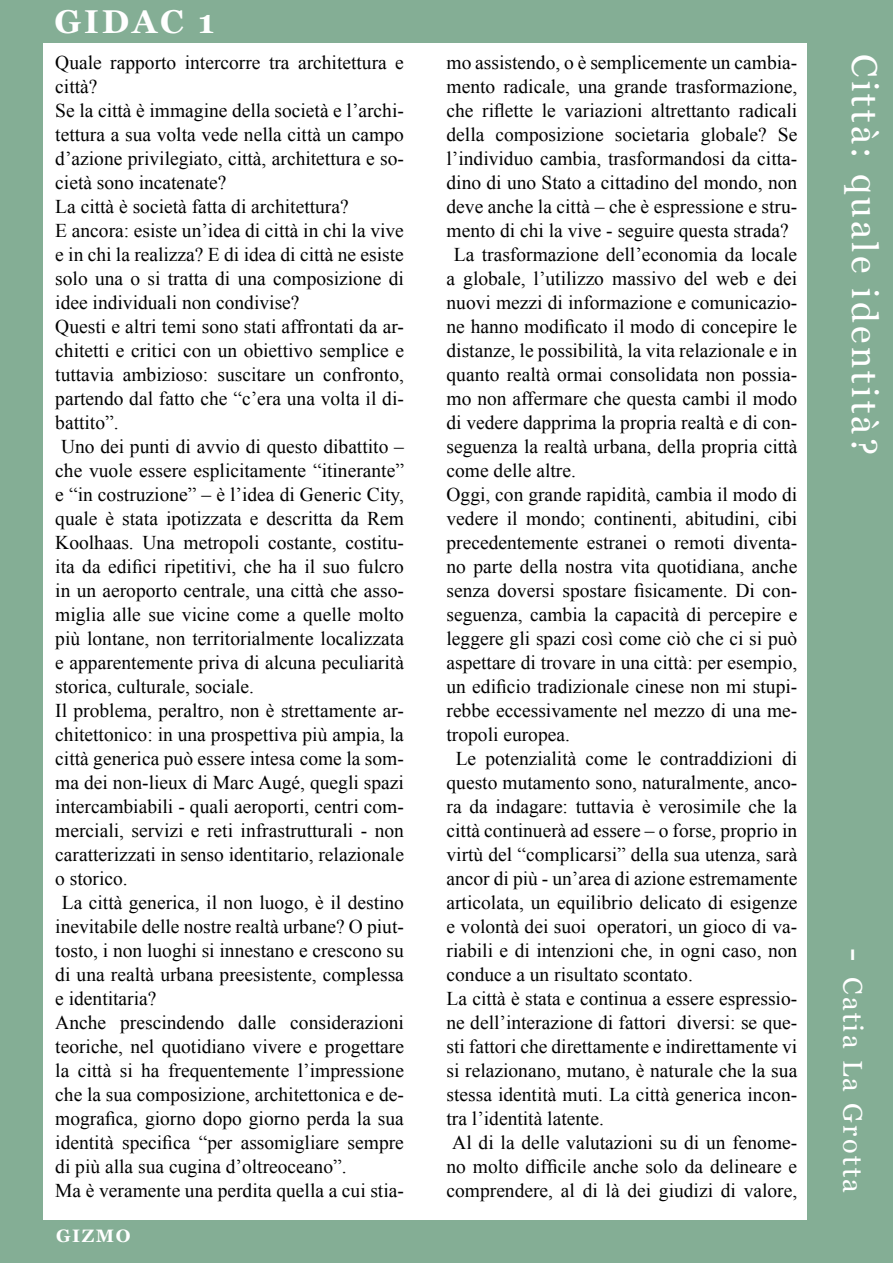
<style>
.page{position:relative;width:893px;height:1263px;background:#84ae95}
.page>*{position:absolute;margin:0;border:0;box-sizing:border-box;transform-origin:0 0}
.t1{font:36px "Georgia";letter-spacing:.09em;color:#fff}
.t2{font:700 33px "Georgia";letter-spacing:.09em;color:#fff}
.t3{font:27px "Georgia";letter-spacing:.09em;color:#fff}
.t4{font:19.5px "Times New Roman";color:#000}
.t5{font:700 18px "Georgia";letter-spacing:.09em;color:#fff}
.s1{font-size:36px}
</style>
<div class="page">
<div style="left:43px;top:43px;width:764px;height:1177px;background:#fff"></div>
<h2 class="t2" style="left:55px;top:0;width:161px">GIDAC 1</h2>
<p class="t4" style="left:55px;top:49px;width:350px">Quale rapporto intercorre tra architettura e</p>
<p class="t4" style="left:55px;top:73px;width:44px">città?</p>
<p class="t4" style="left:55px;top:97px;width:350px">Se la città è immagine della società e l’archi-</p>
<p class="t4" style="left:55px;top:121px;width:350px">tettura a sua volta vede nella città un campo</p>
<p class="t4" style="left:55px;top:145px;width:350px">d’azione privilegiato, città, architettura e so-</p>
<p class="t4" style="left:55px;top:169px;width:173px">cietà sono incatenate?</p>
<p class="t4" style="left:55px;top:193px;width:295px">La città è società fatta di architettura?</p>
<p class="t4" style="left:55px;top:217px;width:350px">E ancora: esiste un’idea di città in chi la vive</p>
<p class="t4" style="left:55px;top:241px;width:350px">e in chi la realizza? E di idea di città ne esiste</p>
<p class="t4" style="left:55px;top:265px;width:350px">solo una o si tratta di una composizione di</p>
<p class="t4" style="left:55px;top:289px;width:246px">idee individuali non condivise?</p>
<p class="t4" style="left:55px;top:313px;width:350px">Questi e altri temi sono stati affrontati da ar-</p>
<p class="t4" style="left:55px;top:337px;width:350px">chitetti e critici con un obiettivo semplice e</p>
<p class="t4" style="left:55px;top:361px;width:350px">tuttavia ambizioso: suscitare un confronto,</p>
<p class="t4" style="left:55px;top:385px;width:350px">partendo dal fatto che “c’era una volta il di-</p>
<p class="t4" style="left:55px;top:409px;width:65px">battito”.</p>
<p class="t4" style="left:61px;top:433px;width:344px">Uno dei punti di avvio di questo dibattito –</p>
<p class="t4" style="left:55px;top:457px;width:350px">che vuole essere esplicitamente “itinerante”</p>
<p class="t4" style="left:55px;top:481px;width:350px">e “in costruzione” – è l’idea di Generic City,</p>
<p class="t4" style="left:55px;top:505px;width:350px">quale è stata ipotizzata e descritta da Rem</p>
<p class="t4" style="left:55px;top:529px;width:350px">Koolhaas. Una metropoli costante, costitu-</p>
<p class="t4" style="left:55px;top:553px;width:350px">ita da edifici ripetitivi, che ha il suo fulcro</p>
<p class="t4" style="left:55px;top:577px;width:350px">in un aeroporto centrale, una città che asso-</p>
<p class="t4" style="left:55px;top:601px;width:350px">miglia alle sue vicine come a quelle molto</p>
<p class="t4" style="left:55px;top:625px;width:350px">più lontane, non territorialmente localizzata</p>
<p class="t4" style="left:55px;top:649px;width:350px">e apparentemente priva di alcuna peculiarità</p>
<p class="t4" style="left:55px;top:673px;width:200px">storica, culturale, sociale.</p>
<p class="t4" style="left:55px;top:697px;width:350px">Il problema, peraltro, non è strettamente ar-</p>
<p class="t4" style="left:55px;top:721px;width:350px">chitettonico: in una prospettiva più ampia, la</p>
<p class="t4" style="left:55px;top:745px;width:350px">città generica può essere intesa come la som-</p>
<p class="t4" style="left:55px;top:769px;width:350px">ma dei non-lieux di Marc Augé, quegli spazi</p>
<p class="t4" style="left:55px;top:793px;width:350px">intercambiabili - quali aeroporti, centri com-</p>
<p class="t4" style="left:55px;top:817px;width:350px">merciali, servizi e reti infrastrutturali - non</p>
<p class="t4" style="left:55px;top:841px;width:350px">caratterizzati in senso identitario, relazionale</p>
<p class="t4" style="left:55px;top:865px;width:74px">o storico.</p>
<p class="t4" style="left:62px;top:889px;width:344px">La città generica, il non luogo, è il destino</p>
<p class="t4" style="left:55px;top:913px;width:350px">inevitabile delle nostre realtà urbane? O piut-</p>
<p class="t4" style="left:55px;top:937px;width:350px">tosto, i non luoghi si innestano e crescono su</p>
<p class="t4" style="left:55px;top:961px;width:350px">di una realtà urbana preesistente, complessa</p>
<p class="t4" style="left:55px;top:985px;width:103px">e identitaria?</p>
<p class="t4" style="left:55px;top:1009px;width:350px">Anche prescindendo dalle considerazioni</p>
<p class="t4" style="left:55px;top:1033px;width:350px">teoriche, nel quotidiano vivere e progettare</p>
<p class="t4" style="left:55px;top:1057px;width:350px">la città si ha frequentemente l’impressione</p>
<p class="t4" style="left:55px;top:1081px;width:350px">che la sua composizione, architettonica e de-</p>
<p class="t4" style="left:55px;top:1105px;width:350px">mografica, giorno dopo giorno perda la sua</p>
<p class="t4" style="left:55px;top:1129px;width:350px">identità specifica “per assomigliare sempre</p>
<p class="t4" style="left:55px;top:1153px;width:293px">di più alla sua cugina d’oltreoceano”.</p>
<p class="t4" style="left:55px;top:1177px;width:350px">Ma è veramente una perdita quella a cui stia-</p>
<p class="t5" style="left:56px;top:1224px;width:76px">GIZMO</p>
<p class="t4" style="left:446px;top:49px;width:352px">mo assistendo, o è semplicemente un cambia-</p>
<p class="t4" style="left:446px;top:73px;width:352px">mento radicale, una grande trasformazione,</p>
<p class="t4" style="left:446px;top:97px;width:352px">che riflette le variazioni altrettanto radicali</p>
<p class="t4" style="left:446px;top:121px;width:352px">della composizione societaria globale? Se</p>
<p class="t4" style="left:446px;top:145px;width:352px">l’individuo cambia, trasformandosi da citta-</p>
<p class="t4" style="left:446px;top:169px;width:352px">dino di uno Stato a cittadino del mondo, non</p>
<p class="t4" style="left:446px;top:193px;width:352px">deve anche la città – che è espressione e stru-</p>
<p class="t4" style="left:446px;top:217px;width:344px">mento di chi la vive - seguire questa strada?</p>
<p class="t4" style="left:454px;top:241px;width:345px">La trasformazione dell’economia da locale</p>
<p class="t4" style="left:446px;top:265px;width:352px">a globale, l’utilizzo massivo del web e dei</p>
<p class="t4" style="left:446px;top:289px;width:352px">nuovi mezzi di informazione e comunicazio-</p>
<p class="t4" style="left:446px;top:313px;width:352px">ne hanno modificato il modo di concepire le</p>
<p class="t4" style="left:446px;top:337px;width:352px">distanze, le possibilità, la vita relazionale e in</p>
<p class="t4" style="left:446px;top:361px;width:352px">quanto realtà ormai consolidata non possia-</p>
<p class="t4" style="left:446px;top:385px;width:352px">mo non affermare che questa cambi il modo</p>
<p class="t4" style="left:446px;top:409px;width:352px">di vedere dapprima la propria realtà e di con-</p>
<p class="t4" style="left:446px;top:433px;width:352px">seguenza la realtà urbana, della propria città</p>
<p class="t4" style="left:446px;top:457px;width:131px">come delle altre.</p>
<p class="t4" style="left:446px;top:481px;width:352px">Oggi, con grande rapidità, cambia il modo di</p>
<p class="t4" style="left:446px;top:505px;width:352px">vedere il mondo; continenti, abitudini, cibi</p>
<p class="t4" style="left:446px;top:529px;width:352px">precedentemente estranei o remoti diventa-</p>
<p class="t4" style="left:446px;top:553px;width:352px">no parte della nostra vita quotidiana, anche</p>
<p class="t4" style="left:446px;top:577px;width:352px">senza doversi spostare fisicamente. Di con-</p>
<p class="t4" style="left:446px;top:601px;width:352px">seguenza, cambia la capacità di percepire e</p>
<p class="t4" style="left:446px;top:625px;width:352px">leggere gli spazi così come ciò che ci si può</p>
<p class="t4" style="left:446px;top:649px;width:352px">aspettare di trovare in una città: per esempio,</p>
<p class="t4" style="left:446px;top:673px;width:352px">un edificio tradizionale cinese non mi stupi-</p>
<p class="t4" style="left:446px;top:697px;width:352px">rebbe eccessivamente nel mezzo di una me-</p>
<p class="t4" style="left:446px;top:721px;width:125px">tropoli europea.</p>
<p class="t4" style="left:456px;top:746px;width:343px">Le potenzialità come le contraddizioni di</p>
<p class="t4" style="left:446px;top:770px;width:352px">questo mutamento sono, naturalmente, anco-</p>
<p class="t4" style="left:446px;top:794px;width:352px">ra da indagare: tuttavia è verosimile che la</p>
<p class="t4" style="left:446px;top:818px;width:352px">città continuerà ad essere – o forse, proprio in</p>
<p class="t4" style="left:446px;top:842px;width:352px">virtù del “complicarsi” della sua utenza, sarà</p>
<p class="t4" style="left:446px;top:866px;width:352px">ancor di più - un’area di azione estremamente</p>
<p class="t4" style="left:446px;top:890px;width:352px">articolata, un equilibrio delicato di esigenze</p>
<p class="t4" style="left:446px;top:914px;width:352px">e volontà dei suoi operatori, un gioco di va-</p>
<p class="t4" style="left:446px;top:938px;width:352px">riabili e di intenzioni che, in ogni caso, non</p>
<p class="t4" style="left:446px;top:962px;width:248px">conduce a un risultato scontato.</p>
<p class="t4" style="left:446px;top:986px;width:352px">La città è stata e continua a essere espressio-</p>
<p class="t4" style="left:446px;top:1010px;width:352px">ne dell’interazione di fattori diversi: se que-</p>
<p class="t4" style="left:446px;top:1034px;width:352px">sti fattori che direttamente e indirettamente vi</p>
<p class="t4" style="left:446px;top:1058px;width:352px">si relazionano, mutano, è naturale che la sua</p>
<p class="t4" style="left:446px;top:1082px;width:352px">stessa identità muti. La città generica incon-</p>
<p class="t4" style="left:446px;top:1106px;width:159px">tra l’identità latente.</p>
<p class="t4" style="left:452px;top:1130px;width:347px">Al di la delle valutazioni su di un fenome-</p>
<p class="t4" style="left:446px;top:1154px;width:352px">no molto difficile anche solo da delineare e</p>
<p class="t4" style="left:446px;top:1178px;width:352px">comprendere, al di là dei giudizi di valore,</p>
<h1 class="t1" style="left:886px;top:54px;width:402px;rotate:90deg">Città: quale identità?</h1>
<h3 class="t3" style="left:869px;top:948px;width:246px;rotate:90deg"><span class="s1">-</span> Catia La Grotta</h3>
</div>
